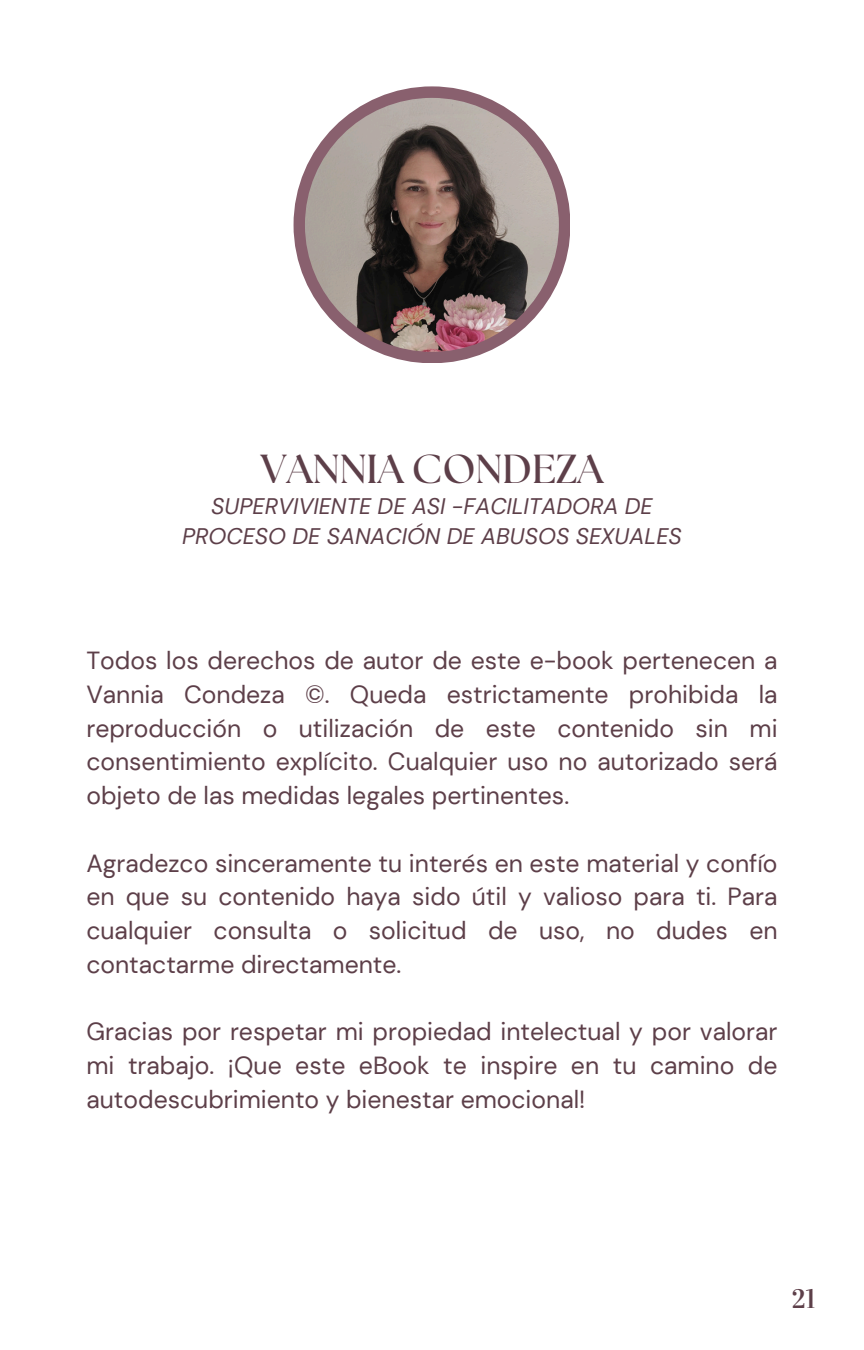
<style>
.page{position:relative;width:864px;height:1350px;background:#fff}
.page>*{position:absolute;margin:0;border:0;box-sizing:border-box;transform-origin:0 0}
.t1{font:700 40.5px "The Seasons";color:#5d3f49}
.t2{font:26.55px "Vidaloka";color:#5d3f49}
.t3{font:24.75px/33.8px "DM Sans";color:#5d3f49;text-align:justify}
.t4{font:italic 22.5px/30.4px "DM Sans";color:#5d3f49;text-align:center}
</style>
<div class="page">
<div style="left:294px;top:86px;width:276px;height:277px;background:#89606e;border-radius:50%"></div>
<img style="left:305px;top:98px;width:254px;height:254px;border-radius:50%">
<p class="t1" style="left:261px;top:450px;width:344px">VANNIA CONDEZA</p>
<p class="t4" style="left:182px;top:491px;width:501px">SUPERVIVIENTE DE ASI -FACILITADORA DE<br>PROCESO DE SANACIÓN DE ABUSOS SEXUALES</p>
<h1 class="t3" style="left:86px;top:644px;width:693px">Todos los derechos de autor de este e-book pertenecen a Vannia Condeza ©. Queda estrictamente prohibida la reproducción o utilización de este contenido sin mi consentimiento explícito. Cualquier uso no autorizado será objeto de las medidas legales pertinentes.</h1>
<h2 class="t3" style="left:86px;top:846px;width:693px">Agradezco sinceramente tu interés en este material y confío en que su contenido haya sido útil y valioso para ti. Para cualquier consulta o solicitud de uso, no dudes en contactarme directamente.</h2>
<p class="t3" style="left:86px;top:1015px;width:693px">Gracias por respetar mi propiedad intelectual y por valorar mi trabajo. ¡Que este eBook te inspire en tu camino de autodescubrimiento y bienestar emocional!</p>
<p class="t2" style="left:792px;top:1283px;width:25px">21</p>
</div>
